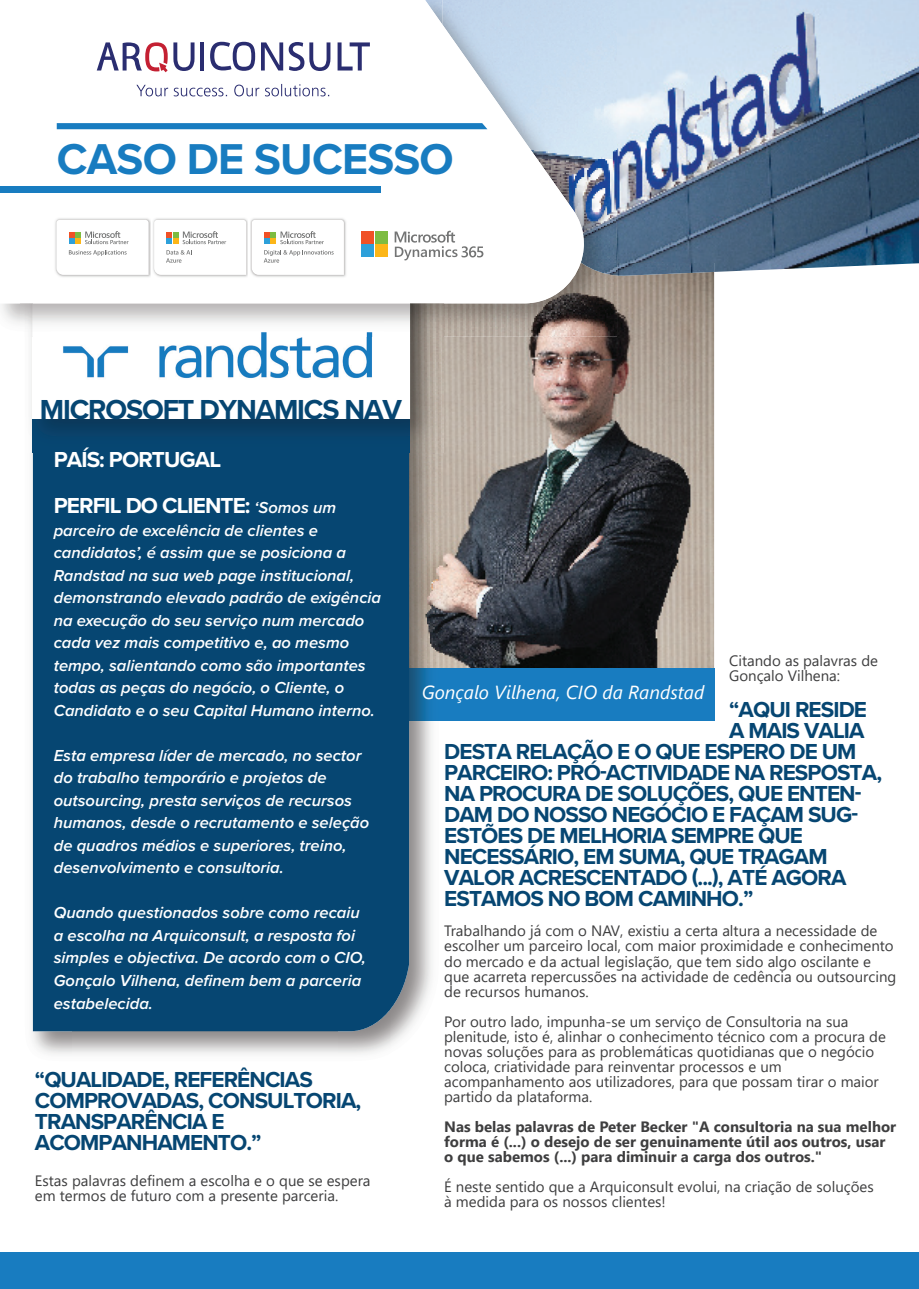
<style>
.page{position:relative;width:919px;height:1289px;background:#fff}
.page>*{position:absolute;margin:0;border:0;box-sizing:border-box;transform-origin:0 0}
.t1{font:700 44.7px "Proxima Nova";letter-spacing:-.015em;color:#187cc0}
.t2{font:700 28.5px "Proxima Nova";letter-spacing:-.04em;color:#064672}
.t3{font:700 22.5px/21px "Proxima Nova";letter-spacing:-.04em;color:#064672}
.t4{font:700 22.5px/45.9px "Proxima Nova";letter-spacing:-.04em;color:#fff}
.t5{font:italic 18.9px "Segoe UI";color:#fff}
.t6{font:italic 600 16.5px/22.5px "Proxima Nova";color:#fff}
.t7{font:15px/15px "Segoe UI";color:#3e3e3f}
.t8{font:700 15px/15px "Segoe UI";color:#3e3e3f}
.s1{font-weight:600;font-style:italic;font-size:16.5px}
</style>
<div class="page">
<img style="left:443px;top:276px;width:271px;height:392px">
<div style="left:409px;top:668px;width:305px;height:53px;background:#187cc0"></div>
<img style="left:32px;top:452px;width:41px;height:602px">
<img style="left:409px;top:303px;width:34px;height:418px">
<div style="left:33px;top:452px;width:376px;height:579px;background:#064672"></div>
<img style="left:30px;top:337px;width:3px;height:115px">
<img style="left:33px;top:419px;width:376px;height:33px">
<svg style="left:32px;top:286px;width:378px;height:133px"></svg>
<img style="left:617px;top:0;width:301px;height:272px">
<img style="left:617px;top:263px;width:97px;height:13px">
<img style="left:442px;top:0;width:175px;height:337px">
<svg style="left:0;top:0;width:600px;height:303px"></svg>
<div style="left:0;top:1251px;width:918px;height:37px;background:#187cc0"></div>
<hr style="left:200px;top:42px;width:4px;height:28px;background:#2a2d70">
<svg style="left:210px;top:42px;width:73px;height:29px"></svg>
<svg style="left:97px;top:42px;width:97px;height:30px"></svg>
<svg style="left:289px;top:42px;width:41px;height:29px"></svg>
<svg style="left:337px;top:42px;width:33px;height:28px"></svg>
<svg style="left:136px;top:84px;width:193px;height:12px"></svg>
<div style="left:0;top:187px;width:380px;height:6px;background:#187cc0"></div>
<svg style="left:57px;top:123px;width:430px;height:6px;background:#1d7fc1"></svg>
<img style="left:52px;top:320px;width:331px;height:59px">
<svg style="left:394px;top:231px;width:89px;height:29px"></svg>
<div style="left:362px;top:232px;width:12px;height:12px;background:#f05126"></div>
<div style="left:375px;top:232px;width:12px;height:12px;background:#7dbc41"></div>
<div style="left:362px;top:245px;width:12px;height:12px;background:#2da0da"></div>
<div style="left:375px;top:245px;width:12px;height:12px;background:#fcb618"></div>
<img style="left:54px;top:217px;width:293px;height:61px">
<svg style="left:56px;top:220px;width:190px;height:55px"></svg>
<img style="left:249px;top:217px;width:1px;height:61px">
<svg style="left:252px;top:220px;width:92px;height:55px"></svg>
<h1 class="t1" style="left:57px;top:126px;width:398px">CASO DE SUCESSO</h1>
<h2 class="t2" style="left:40px;top:388px;width:364px">MICROSOFT DYNAMICS NAV</h2>
<h3 class="t4" style="left:54px;top:436px;width:284px">PAÍS: PORTUGAL<br>PERFIL DO CLIENTE: <span class="s1">‘Somos um</span></h3>
<p class="t6" style="left:54px;top:519px;width:329px">parceiro de excelência de clientes e candidatos’, é assim que se posiciona a Randstad na sua web page institucional, demonstrando elevado padrão de exigência na execução do seu serviço num mercado cada vez mais competitivo e, ao mesmo tempo, salientando como são importantes todas as peças do negócio, o Cliente, o Candidato e o seu Capital Humano interno.</p>
<p class="t6" style="left:54px;top:744px;width:317px">Esta empresa líder de mercado, no sector do trabalho temporário e projetos de outsourcing, presta serviços de recursos humanos, desde o recrutamento e seleção de quadros médios e superiores, treino, desenvolvimento e consultoria.</p>
<p class="t6" style="left:54px;top:902px;width:313px">Quando questionados sobre como recaiu a escolha na Arquiconsult, a resposta foi simples e objectiva. De acordo com o CIO, Gonçalo Vilhena, definem bem a parceria estabelecida.</p>
<h3 class="t3" style="left:35px;top:1068px;width:328px">“QUALIDADE, REFERÊNCIAS<br>COMPROVADAS, CONSULTORIA,<br>TRANSPARÊNCIA E<br>ACOMPANHAMENTO.”</h3>
<p class="t7" style="left:35px;top:1171px;width:337px">Estas palavras definem a escolha e o que se espera em termos de futuro com a presente parceria.</p>
<p class="t7" style="left:729px;top:652px;width:150px">Citando as palavras de<br>Gonçalo Vilhena:</p>
<h3 class="t3" style="left:729px;top:699px;width:139px">“AQUI RESIDE</h3>
<h3 class="t3" style="left:729px;top:720px;width:137px">A MAIS VALIA</h3>
<h3 class="t3" style="left:444px;top:740px;width:414px">DESTA RELAÇÃO E O QUE ESPERO DE UM</h3>
<h3 class="t3" style="left:444px;top:761px;width:439px">PARCEIRO: PRÓ-ACTIVIDADE NA RESPOSTA,</h3>
<h3 class="t3" style="left:444px;top:782px;width:419px">NA PROCURA DE SOLUÇÕES, QUE ENTEN-</h3>
<h3 class="t3" style="left:444px;top:803px;width:415px">DAM DO NOSSO NEGÓCIO E FAÇAM SUG-</h3>
<h3 class="t3" style="left:444px;top:824px;width:360px">ESTÕES DE MELHORIA SEMPRE QUE</h3>
<h3 class="t3" style="left:444px;top:845px;width:385px">NECESSÁRIO, EM SUMA, QUE TRAGAM</h3>
<h3 class="t3" style="left:444px;top:866px;width:404px">VALOR ACRESCENTADO (...), ATÉ AGORA</h3>
<h3 class="t3" style="left:444px;top:887px;width:311px">ESTAMOS NO BOM CAMINHO.”</h3>
<p class="t7" style="left:444px;top:922px;width:453px">Trabalhando já com o NAV, existiu a certa altura a necessidade de escolher um parceiro local, com maior proximidade e conhecimento do mercado e da actual legislação, que tem sido algo oscilante e que acarreta repercussões na actividade de cedência ou outsourcing de recursos humanos.</p>
<p class="t7" style="left:444px;top:1012px;width:443px">Por outro lado, impunha-se um serviço de Consultoria na sua plenitude, isto é, alinhar o conhecimento técnico com a procura de novas soluções para as problemáticas quotidianas que o negócio coloca, criatividade para reinventar processos e um acompanhamento aos utilizadores, para que possam tirar o maior partido da plataforma.</p>
<p class="t8" style="left:444px;top:1117px;width:453px">Nas belas palavras de Peter Becker "A consultoria na sua melhor forma é (...) o desejo de ser genuinamente útil aos outros, usar o que sabemos (...) para diminuir a carga dos outros."</p>
<p class="t7" style="left:444px;top:1177px;width:431px">É neste sentido que a Arquiconsult evolui, na criação de soluções à medida para os nossos clientes!</p>
<p class="t5" style="left:421px;top:675px;width:284px">Gonçalo Vilhena, CIO da Randstad</p>
</div>
